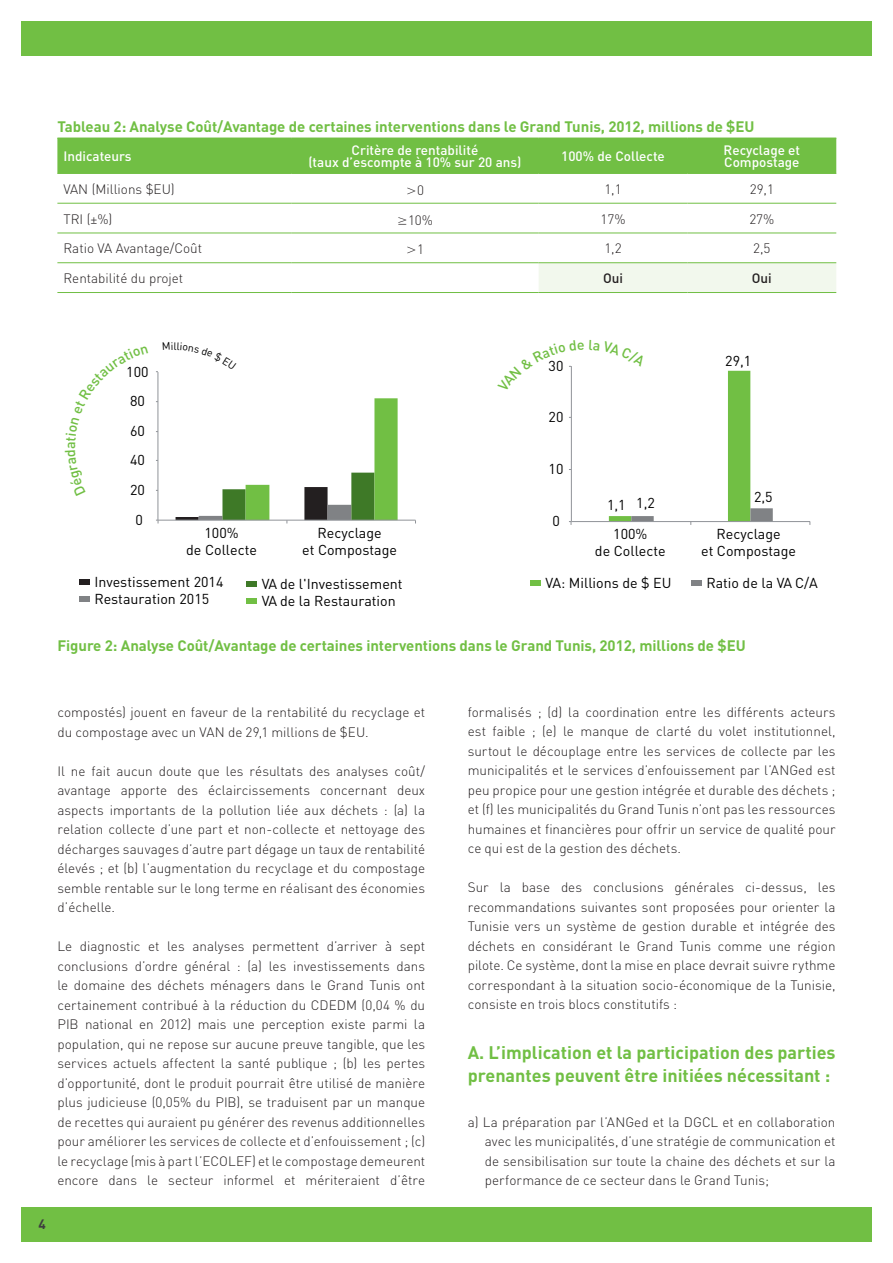
<style>
.page{position:relative;width:893px;height:1263px;background:#fff}
.page>*{position:absolute;margin:0;border:0;box-sizing:border-box;transform-origin:0 0}
.t1{font:700 18px/22.5px "DIN";color:#71bf44}
.t2{font:700 15px "DIN";letter-spacing:-.005em;color:#71bf44}
.t3{font:14.25px/17.1px "DIN";color:#000;text-align:center}
.t4{font:300 13.5px/19.5px "DIN";color:#231f20;text-align:justify}
.t5{font:500 13.5px/12px "DIN";color:#fff;text-align:center}
.t6{font:500 13.5px "DIN";color:#231f20}
.t7{font:300 13.5px "Futura BT";color:#231f20}
.t8{font:700 13.5px "DIN";color:#3e3e3f}
.s1{font-family:"DIN"}
.s2{font-family:"Futura BT"}
</style>
<div class="page">
<div style="left:21px;top:1208px;width:851px;height:34px;background:#71bf44"></div>
<div style="left:21px;top:21px;width:851px;height:34px;background:#71bf44"></div>
<div style="left:57px;top:139px;width:779px;height:34px;background:#71bf44"></div>
<div style="left:539px;top:263px;width:297px;height:29px;background:#f2f8ed"></div>
<hr style="left:57px;top:138px;width:234px;height:1px;background:#71bf44">
<hr style="left:291px;top:138px;width:248px;height:1px;background:#71bf44">
<hr style="left:539px;top:138px;width:148px;height:1px;background:#71bf44">
<hr style="left:687px;top:138px;width:149px;height:1px;background:#71bf44">
<hr style="left:57px;top:173px;width:234px;height:1px;background:#71bf44">
<hr style="left:291px;top:173px;width:248px;height:1px;background:#71bf44">
<hr style="left:539px;top:173px;width:148px;height:1px;background:#71bf44">
<hr style="left:687px;top:173px;width:149px;height:1px;background:#71bf44">
<hr style="left:57px;top:203px;width:234px;height:1px;background:#71bf44">
<hr style="left:291px;top:203px;width:248px;height:1px;background:#71bf44">
<hr style="left:539px;top:203px;width:148px;height:1px;background:#71bf44">
<hr style="left:687px;top:203px;width:149px;height:1px;background:#71bf44">
<hr style="left:57px;top:233px;width:234px;height:1px;background:#71bf44">
<hr style="left:291px;top:233px;width:248px;height:1px;background:#71bf44">
<hr style="left:539px;top:233px;width:148px;height:1px;background:#71bf44">
<hr style="left:687px;top:233px;width:149px;height:1px;background:#71bf44">
<hr style="left:57px;top:262px;width:234px;height:1px;background:#71bf44">
<hr style="left:57px;top:292px;width:234px;height:1px;background:#71bf44">
<hr style="left:291px;top:262px;width:248px;height:1px;background:#71bf44">
<hr style="left:291px;top:292px;width:248px;height:1px;background:#71bf44">
<hr style="left:539px;top:262px;width:148px;height:1px;background:#71bf44">
<hr style="left:539px;top:292px;width:148px;height:1px;background:#71bf44">
<hr style="left:687px;top:262px;width:149px;height:1px;background:#71bf44">
<hr style="left:687px;top:292px;width:149px;height:1px;background:#71bf44">
<hr style="left:571px;top:521px;width:239px;height:1px;background:#909398">
<div style="left:530px;top:580px;width:11px;height:5px;background:#71bf44"></div>
<div style="left:691px;top:580px;width:10px;height:5px;background:#808285"></div>
<hr style="left:157px;top:372px;width:1px;height:148px;background:#909398">
<hr style="left:158px;top:520px;width:257px;height:1px;background:#909398">
<svg style="left:176px;top:398px;width:222px;height:125px"></svg>
<div style="left:79px;top:579px;width:10px;height:6px;background:#231f20"></div>
<div style="left:79px;top:596px;width:10px;height:6px;background:#808285"></div>
<div style="left:246px;top:581px;width:11px;height:5px;background:#3e7927"></div>
<div style="left:246px;top:598px;width:11px;height:6px;background:#71bf44"></div>
<svg style="left:569px;top:365px;width:204px;height:160px"></svg>
<p class="t2" style="left:57px;top:116px;width:699px">Tableau 2: Analyse Coût/Avantage de certaines interventions dans le Grand Tunis, 2012, millions de $EU</p>
<p class="t5" style="left:63px;top:150px;width:70px">Indicateurs</p>
<p class="t5" style="left:308px;top:144px;width:215px">Critère de rentabilité<br>(taux d’escompte à 10% sur 20 ans)</p>
<p class="t5" style="left:561px;top:150px;width:105px">100% de Collecte</p>
<p class="t5" style="left:724px;top:144px;width:78px;text-align:left">Recyclage et<br>Compostage</p>
<p class="t4" style="left:63px;top:179px;width:113px">VAN (Millions $EU)</p>
<p class="t7" style="left:406px;top:182px;width:20px">&gt;<span class="s1">0</span></p>
<p class="t4" style="left:604px;top:179px;width:19px">1,1</p>
<p class="t4" style="left:750px;top:179px;width:26px">29,1</p>
<p class="t4" style="left:63px;top:209px;width:51px">TRI (±%)</p>
<p class="t4" style="left:397px;top:210px;width:38px"><span class="s2">≥</span>10%</p>
<p class="t4" style="left:600px;top:209px;width:27px">17%</p>
<p class="t4" style="left:749px;top:209px;width:27px">27%</p>
<p class="t4" style="left:63px;top:239px;width:140px">Ratio VA Avantage/Coût</p>
<p class="t7" style="left:406px;top:241px;width:20px">&gt;<span class="s1">1</span></p>
<p class="t4" style="left:604px;top:239px;width:19px">1,2</p>
<p class="t4" style="left:753px;top:239px;width:19px">2,5</p>
<p class="t4" style="left:63px;top:268px;width:121px">Rentabilité du projet</p>
<p class="t6" style="left:603px;top:270px;width:21px">Oui</p>
<p class="t6" style="left:752px;top:270px;width:21px">Oui</p>
<p class="t3" style="left:126px;top:363px;width:24px">100</p>
<p class="t3" style="left:130px;top:392px;width:16px">80</p>
<p class="t3" style="left:130px;top:422px;width:16px">60</p>
<p class="t3" style="left:130px;top:451px;width:16px">40</p>
<p class="t3" style="left:130px;top:481px;width:16px">20</p>
<p class="t3" style="left:549px;top:357px;width:16px">30</p>
<p class="t3" style="left:549px;top:408px;width:16px">20</p>
<p class="t3" style="left:549px;top:460px;width:16px">10</p>
<p class="t3" style="left:607px;top:496px;width:20px">1,1</p>
<p class="t3" style="left:636px;top:494px;width:20px">1,2</p>
<p class="t3" style="left:725px;top:352px;width:28px">29,1</p>
<p class="t3" style="left:754px;top:488px;width:20px">2,5</p>
<p class="t3" style="left:136px;top:511px;width:9px">0</p>
<p class="t3" style="left:553px;top:512px;width:9px">0</p>
<p class="t3" style="left:186px;top:524px;width:72px">100%<br>de Collecte</p>
<p class="t3" style="left:302px;top:524px;width:96px">Recyclage<br>et Compostage</p>
<p class="t3" style="left:94px;top:573px;width:131px;text-align:left">Investissement 2014<br>Restauration 2015</p>
<p class="t3" style="left:262px;top:575px;width:142px;text-align:left">VA de l'Investissement<br>VA de la Restauration</p>
<p class="t2" style="left:57px;top:636px;width:690px">Figure 2: Analyse Coût/Avantage de certaines interventions dans le Grand Tunis, 2012, millions de $EU</p>
<p class="t3" style="left:595px;top:525px;width:72px">100%<br>de Collecte</p>
<p class="t3" style="left:701px;top:525px;width:96px">Recyclage<br>et Compostage</p>
<p class="t3" style="left:546px;top:574px;width:127px">VA: Millions de $ EU</p>
<p class="t3" style="left:706px;top:574px;width:113px">Ratio de la VA C/A</p>
<p class="t4" style="left:57px;top:702px;width:369px">compostés) jouent en faveur de la rentabilité du recyclage et du compostage avec un VAN de 29,1 millions de $EU.</p>
<p class="t4" style="left:57px;top:761px;width:369px">Il ne fait aucun doute que les résultats des analyses coût/ avantage apporte des éclaircissements concernant deux aspects importants de la pollution liée aux déchets : (a) la relation collecte d’une part et non-collecte et nettoyage des décharges sauvages d’autre part dégage un taux de rentabilité élevés ; et (b) l’augmentation du recyclage et du compostage semble rentable sur le long terme en réalisant des économies d’échelle.</p>
<p class="t4" style="left:57px;top:936px;width:369px">Le diagnostic et les analyses permettent d’arriver à sept conclusions d’ordre général : (a) les investissements dans le domaine des déchets ménagers dans le Grand Tunis ont certainement contribué à la réduction du CDEDM (0,04 % du PIB national en 2012) mais une perception existe parmi la population, qui ne repose sur aucune preuve tangible, que les services actuels affectent la santé publique ; (b) les pertes d’opportunité, dont le produit pourrait être utilisé de manière plus judicieuse (0,05% du PIB), se traduisent par un manque de recettes qui auraient pu générer des revenus additionnelles pour améliorer les services de collecte et d’enfouissement ; (c) le recyclage (mis à part l’ECOLEF) et le compostage demeurent encore dans le secteur informel et mériteraient d’être</p>
<p class="t8" style="left:39px;top:1215px;width:9px">4</p>
<p class="t4" style="left:468px;top:702px;width:369px">formalisés ; (d) la coordination entre les différents acteurs est faible ; (e) le manque de clarté du volet institutionnel, surtout le découplage entre les services de collecte par les municipalités et le services d’enfouissement par l’ANGed est peu propice pour une gestion intégrée et durable des déchets ; et (f) les municipalités du Grand Tunis n’ont pas les ressources humaines et financières pour offrir un service de qualité pour ce qui est de la gestion des déchets.</p>
<p class="t4" style="left:468px;top:878px;width:369px">Sur la base des conclusions générales ci-dessus, les recommandations suivantes sont proposées pour orienter la Tunisie vers un système de gestion durable et intégrée des déchets en considérant le Grand Tunis comme une région pilote. Ce système, dont la mise en place devrait suivre rythme correspondant à la situation socio-économique de la Tunisie, consiste en trois blocs constitutifs :</p>
<h1 class="t1" style="left:468px;top:1040px;width:369px">A. L’implication et la participation des parties prenantes peuvent être initiées nécessitant :</h1>
<p class="t4" style="left:485px;top:1112px;width:352px;text-indent:-17px">a) La préparation par l’ANGed et la DGCL et en collaboration avec les municipalités, d’une stratégie de communication et de sensibilisation sur toute la chaine des déchets et sur la performance de ce secteur dans le Grand Tunis;</p>
</div>
